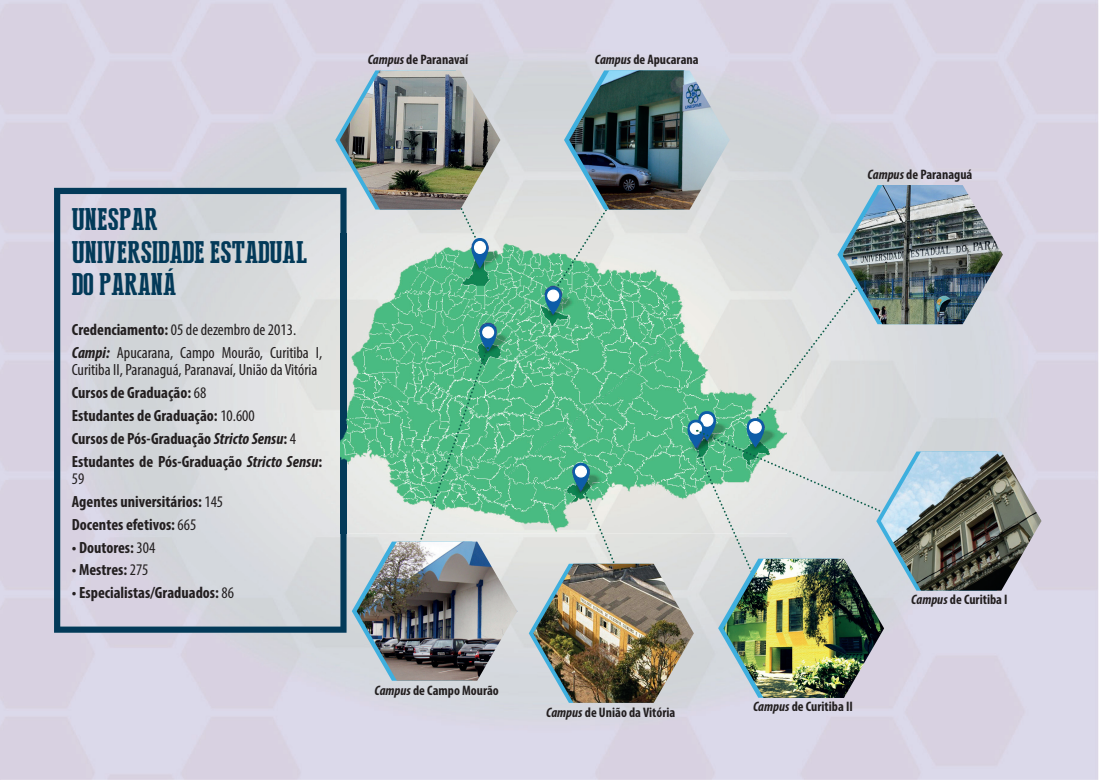
<style>
.page{position:relative;width:1099px;height:780px;background:#fff}
.page>*{position:absolute;margin:0;border:0;box-sizing:border-box;transform-origin:0 0}
.t1{font:31.25px/32.5px "Press Serif Cool";color:#033a59}
.t2{font:900 20px "Arial";color:#033a59}
.t3{font:700 condensed 16.25px/22.9px "Myriad Pro";color:#231f20}
.t4{font:condensed 16.25px/22.9px "Myriad Pro";color:#231f20}
.t5{font:700 condensed 13.75px "Myriad Pro";color:#231f20}
.s1{font-style:italic}
.s2{font-weight:700}
.s3{font-weight:700;font-style:italic}
.s4{font-weight:400}
</style>
<div class="page">
<img style="left:0;top:0;width:1098px;height:779px">
<svg style="left:54px;top:188px;width:281px;height:444px;background:#cdd1d7"></svg>
<img style="left:1036px;top:451px;width:5px;height:139px">
<img style="left:335px;top:70px;width:701px;height:632px">
<img style="left:357px;top:541px;width:160px;height:139px">
<p class="t5" style="left:368px;top:50px;width:102px"><span class="s1">Campus</span> de Paranavaí</p>
<p class="t5" style="left:595px;top:51px;width:105px"><span class="s1">Campus</span> de Apucarana</p>
<h1 class="t1" style="left:72px;top:203px;width:237px">UNESPAR<br>UNIVERSIDADE ESTADUAL<br>DO PARANA</h1>
<p class="t4" style="left:72px;top:318px;width:252px"><span class="s2">Credenciamento:</span> 05 de dezembro de 2013.<br><span class="s3">Campi:</span> Apucarana, Campo Mourão, Curitiba I,</p>
<p class="t3" style="left:72px;top:358px;width:252px"><span class="s4">Curitiba II, Paranaguá, Paranavaí, União da Vitória </span>Cursos de Graduação: <span class="s4">68<br></span>Estudantes de Graduação: <span class="s4">10.600<br></span>Cursos de Pós-Graduação <span class="s1">Stricto Sensu</span>: <span class="s4">4<br></span>Estudantes de Pós-Graduação <span class="s1">Stricto Sensu</span>:</p>
<p class="t3" style="left:72px;top:467px;width:153px"><span class="s4">59<br></span>Agentes universitários: <span class="s4">145<br></span>Docentes efetivos: <span class="s4">665</span></p>
<p class="t3" style="left:72px;top:535px;width:85px">• Doutores: <span class="s4">304</span></p>
<p class="t3" style="left:72px;top:558px;width:78px">• Mestres: <span class="s4">275</span></p>
<p class="t3" style="left:72px;top:581px;width:164px">• Especialistas/Graduados: <span class="s4">86</span></p>
<p class="t2" style="left:167px;top:262px;width:8px">´</p>
<p class="t5" style="left:374px;top:682px;width:126px"><span class="s1">Campus</span> de Campo Mourão</p>
<p class="t5" style="left:546px;top:703px;width:131px"><span class="s1">Campus</span> de União da Vitória</p>
<p class="t5" style="left:867px;top:166px;width:106px"><span class="s1">Campus</span> de Paranaguá</p>
<p class="t5" style="left:753px;top:697px;width:101px"><span class="s1">Campus</span> de Curitiba II</p>
<p class="t5" style="left:911px;top:590px;width:98px"><span class="s1">Campus</span> de Curitiba I</p>
</div>
